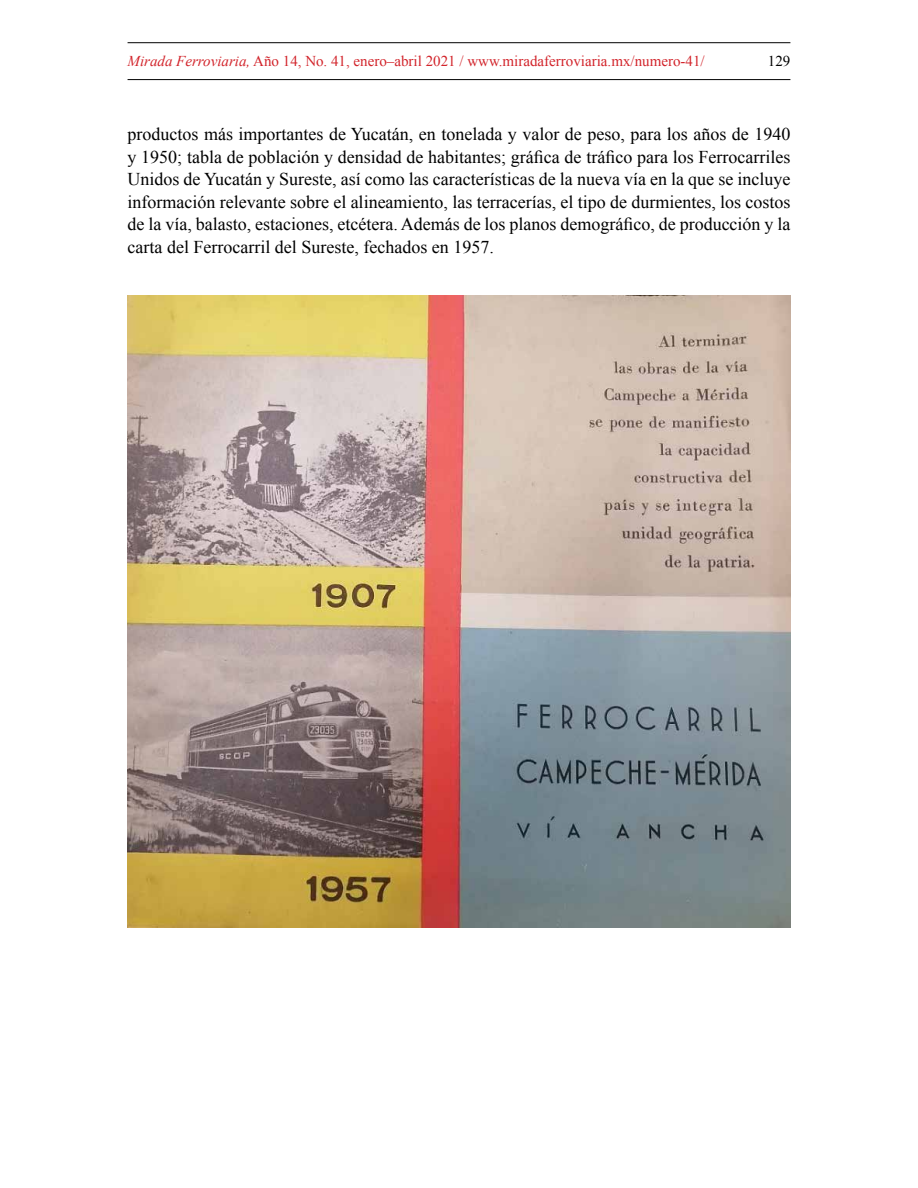
<style>
.page{position:relative;width:918px;height:1188px;background:#fff}
.page>*{position:absolute;margin:0;border:0;box-sizing:border-box;transform-origin:0 0}
.t1{font:18px/22.5px "Times New Roman";color:#000;text-align:justify}
.t2{font:15px "Times New Roman";color:#d2232a}
.t3{font:15px "Times New Roman";color:#000}
.s1{font-style:italic}
</style>
<div class="page">
<hr style="left:128px;top:42px;width:662px;height:1px;background:#000">
<hr style="left:128px;top:79px;width:662px;height:1px;background:#000">
<img style="left:128px;top:295px;width:662px;height:633px">
<p class="t2" style="left:128px;top:51px;width:579px"><span class="s1">Mirada Ferroviaria,</span> Año 14, No. 41, enero–abril 2021 / www.miradaferroviaria.mx/numero-41/</p>
<p class="t3" style="left:768px;top:51px;width:24px">129</p>
<p class="t1" style="left:128px;top:122px;width:664px">productos más importantes de Yucatán, en tonelada y valor de peso, para los años de 1940 y 1950; tabla de población y densidad de habitantes; gráfica de tráfico para los Ferrocarriles Unidos de Yucatán y Sureste, así como las características de la nueva vía en la que se incluye información relevante sobre el alineamiento, las terracerías, el tipo de durmientes, los costos de la vía, balasto, estaciones, etcétera. Además de los planos demográfico, de producción y la carta del Ferrocarril del Sureste, fechados en 1957.</p>
</div>
